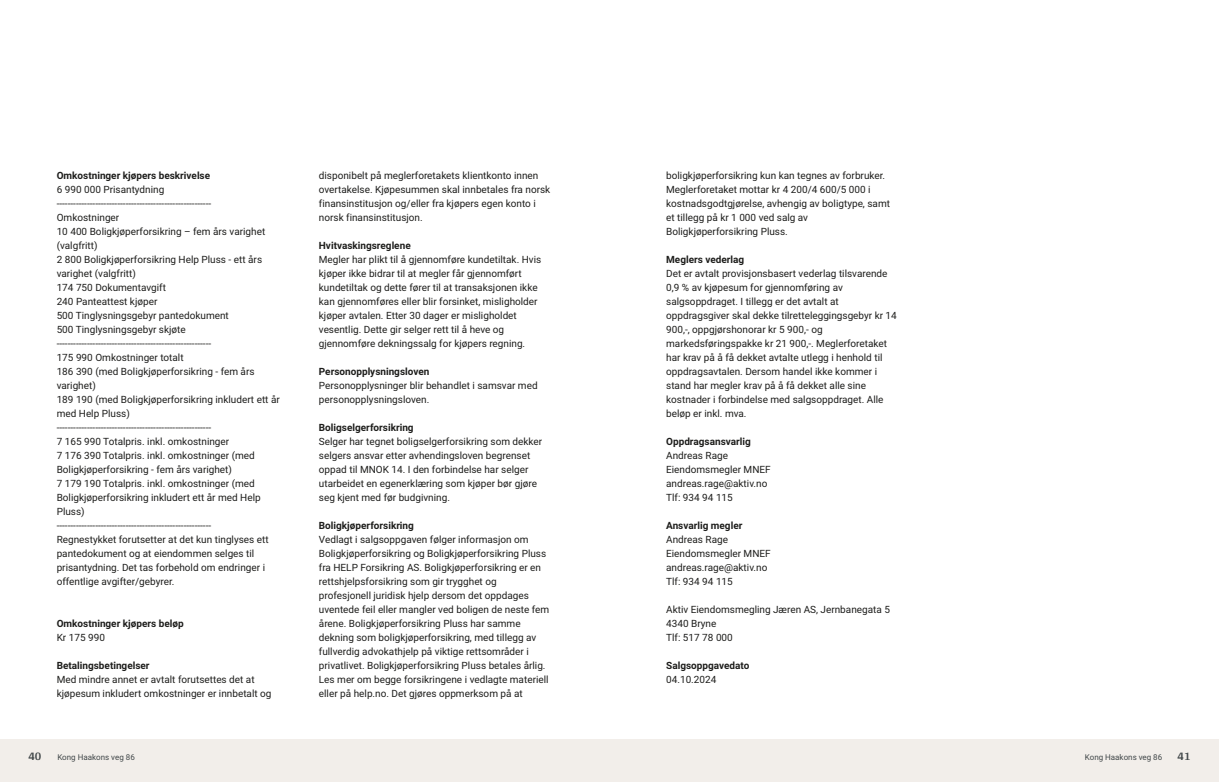
<style>
.page{position:relative;width:1219px;height:782px;background:#fff}
.page>*{position:absolute;margin:0;border:0;box-sizing:border-box;transform-origin:0 0}
.t1{font:700 12px "Arya";color:#414749}
.t2{font:10px/14px "Roboto Vitec";color:#1d1d1b}
.t3{font:700 10px "Roboto Vitec";color:#1d1d1b}
.t4{font:8px "Roboto Vitec";color:#414749}
</style>
<div class="page">
<div style="left:0;top:739px;width:612px;height:42px;background:#f2eeea"></div>
<div style="left:607px;top:739px;width:612px;height:42px;background:#f2eeea"></div>
<p class="t3" style="left:57px;top:168px;width:155px">Omkostninger kjøpers beskrivelse</p>
<p class="t2" style="left:57px;top:181px;width:225px">6 990 000 Prisantydning ‑‑‑‑‑‑‑‑‑‑‑‑‑‑‑‑‑‑‑‑‑‑‑‑‑‑‑‑‑‑‑‑‑‑‑‑‑‑‑‑‑‑‑‑‑‑‑‑--------<br>Omkostninger<br>10 400 Boligkjøperforsikring – fem års varighet (valgfritt)<br>2 800 Boligkjøperforsikring Help Pluss ‑ ett års varighet (valgfritt)<br>174 750 Dokumentavgift<br>240 Panteattest kjøper<br>500 Tinglysningsgebyr pantedokument<br>500 Tinglysningsgebyr skjøte ‑‑‑‑‑‑‑‑‑‑‑‑‑‑‑‑‑‑‑‑‑‑‑‑‑‑‑‑‑‑‑‑‑‑‑‑‑‑‑‑‑‑‑‑‑‑‑‑--------<br>175 990 Omkostninger totalt<br>186 390 (med Boligkjøperforsikring ‑ fem års varighet)<br>189 190 (med Boligkjøperforsikring inkludert ett år med Help Pluss)<br>‑‑‑‑‑‑‑‑‑‑‑‑‑‑‑‑‑‑‑‑‑‑‑‑‑‑‑‑‑‑‑‑‑‑‑‑‑‑‑‑‑‑‑‑‑‑‑‑--------<br>7 165 990 Totalpris. inkl. omkostninger<br>7 176 390 Totalpris. inkl. omkostninger (med Boligkjøperforsikring ‑ fem års varighet)<br>7 179 190 Totalpris. inkl. omkostninger (med Boligkjøperforsikring inkludert ett år med Help Pluss)<br>‑‑‑‑‑‑‑‑‑‑‑‑‑‑‑‑‑‑‑‑‑‑‑‑‑‑‑‑‑‑‑‑‑‑‑‑‑‑‑‑‑‑‑‑‑‑‑‑--------<br>Regnestykket forutsetter at det kun tinglyses ett pantedokument og at eiendommen selges til prisantydning. Det tas forbehold om endringer i offentlige avgifter/gebyrer.</p>
<p class="t3" style="left:57px;top:616px;width:129px">Omkostninger kjøpers beløp</p>
<p class="t2" style="left:57px;top:629px;width:50px">Kr 175 990</p>
<p class="t3" style="left:57px;top:658px;width:94px">Betalingsbetingelser</p>
<p class="t2" style="left:57px;top:671px;width:216px">Med mindre annet er avtalt forutsettes det at kjøpesum inkludert omkostninger er innbetalt og</p>
<p class="t1" style="left:28px;top:749px;width:15px">40</p>
<p class="t4" style="left:57px;top:751px;width:79px">Kong Haakons veg 86</p>
<p class="t2" style="left:319px;top:167px;width:233px">disponibelt på meglerforetakets klientkonto innen overtakelse. Kjøpesummen skal innbetales fra norsk finansinstitusjon og/eller fra kjøpers egen konto i norsk finansinstitusjon.</p>
<p class="t3" style="left:319px;top:238px;width:93px">Hvitvaskingsreglene</p>
<p class="t2" style="left:319px;top:251px;width:224px">Megler har plikt til å gjennomføre kundetiltak. Hvis kjøper ikke bidrar til at megler får gjennomført kundetiltak og dette fører til at transaksjonen ikke kan gjennomføres eller blir forsinket, misligholder kjøper avtalen. Etter 30 dager er misligholdet vesentlig. Dette gir selger rett til å heve og gjennomføre dekningssalg for kjøpers regning.</p>
<p class="t3" style="left:319px;top:364px;width:112px">Personopplysningsloven</p>
<p class="t2" style="left:319px;top:377px;width:220px">Personopplysninger blir behandlet i samsvar med personopplysningsloven.</p>
<p class="t3" style="left:319px;top:420px;width:96px">Boligselgerforsikring</p>
<p class="t2" style="left:319px;top:433px;width:225px">Selger har tegnet boligselgerforsikring som dekker selgers ansvar etter avhendingsloven begrenset oppad til MNOK 14. I den forbindelse har selger utarbeidet en egenerklæring som kjøper bør gjøre seg kjent med før budgivning.</p>
<p class="t3" style="left:319px;top:518px;width:97px">Boligkjøperforsikring</p>
<p class="t2" style="left:319px;top:531px;width:232px">Vedlagt i salgsoppgaven følger informasjon om Boligkjøperforsikring og Boligkjøperforsikring Pluss fra HELP Forsikring AS. Boligkjøperforsikring er en rettshjelpsforsikring som gir trygghet og profesjonell juridisk hjelp dersom det oppdages uventede feil eller mangler ved boligen de neste fem årene. Boligkjøperforsikring Pluss har samme dekning som boligkjøperforsikring, med tillegg av fullverdig advokathjelp på viktige rettsområder i privatlivet. Boligkjøperforsikring Pluss betales årlig.<br>Les mer om begge forsikringene i vedlagte materiell eller på help.no. Det gjøres oppmerksom på at</p>
<p class="t2" style="left:666px;top:167px;width:225px">boligkjøperforsikring kun kan tegnes av forbruker.<br>Meglerforetaket mottar kr 4 200/4 600/5 000 i kostnadsgodtgjørelse, avhengig av boligtype, samt et tillegg på kr 1 000 ved salg av Boligkjøperforsikring Pluss.</p>
<p class="t3" style="left:666px;top:252px;width:80px">Meglers vederlag</p>
<p class="t2" style="left:666px;top:265px;width:232px">Det er avtalt provisjonsbasert vederlag tilsvarende 0,9 % av kjøpesum for gjennomføring av salgsoppdraget. I tillegg er det avtalt at oppdragsgiver skal dekke tilretteleggingsgebyr kr 14<br>900,‑, oppgjørshonorar kr 5 900,‑ og markedsføringspakke kr 21 900,‑. Meglerforetaket har krav på å få dekket avtalte utlegg i henhold til oppdragsavtalen. Dersom handel ikke kommer i stand har megler krav på å få dekket alle sine kostnader i forbindelse med salgsoppdraget. Alle beløp er inkl. mva.</p>
<p class="t3" style="left:666px;top:434px;width:86px">Oppdragsansvarlig</p>
<p class="t2" style="left:666px;top:447px;width:106px">Andreas Rage<br>Eiendomsmegler MNEF andreas.rage@aktiv.no<br>Tlf: 934 94 115</p>
<p class="t3" style="left:666px;top:518px;width:78px">Ansvarlig megler</p>
<p class="t2" style="left:666px;top:531px;width:106px">Andreas Rage<br>Eiendomsmegler MNEF andreas.rage@aktiv.no<br>Tlf: 934 94 115</p>
<p class="t2" style="left:666px;top:601px;width:225px">Aktiv Eiendomsmegling Jæren AS, Jernbanegata 5<br>4340 Bryne<br>Tlf: 517 78 000</p>
<p class="t3" style="left:666px;top:658px;width:85px">Salgsoppgavedato</p>
<p class="t2" style="left:666px;top:671px;width:52px">04.10.2024</p>
<p class="t4" style="left:1085px;top:751px;width:79px">Kong Haakons veg 86</p>
<p class="t1" style="left:1177px;top:749px;width:15px">41</p>
</div>
